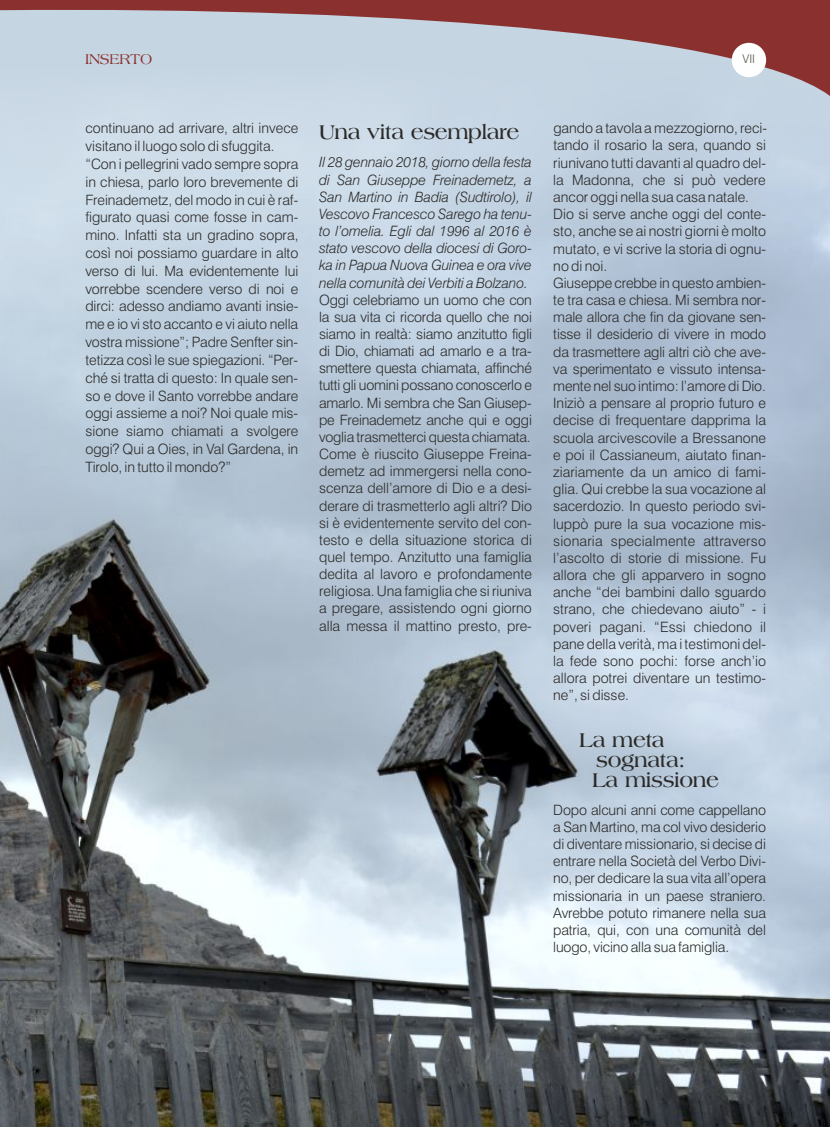
<style>
.page{position:relative;width:830px;height:1127px;background:#fff}
.page>*{position:absolute;margin:0;border:0;box-sizing:border-box;transform-origin:0 0}
.t1{font:700 21px/20px "Americana BT";letter-spacing:-.015em;color:#2b2a29}
.t2{font:15px "Americana BT";letter-spacing:-.015em;color:#8a312f}
.t3{font:300 14.25px/17.2px "Swiss 721 BT";color:#2b2a29}
.t4{font:italic 300 14.25px/17.1px "Swiss 721 BT";letter-spacing:-.01em;color:#2b2a29;text-align:justify}
.t5{font:300 12px "Swiss 721 BT";color:#5b5a50}
</style>
<div class="page">
<img style="left:0;top:109px;width:829px;height:1018px">
<svg style="left:0;top:0;width:829px;height:109px;background:#b7abb4"></svg>
<div style="left:731px;top:43px;width:34px;height:34px;background:#fefefe;border-radius:50%"></div>
<p class="t2" style="left:85px;top:52px;width:69px">INSERTO</p>
<p class="t5" style="left:742px;top:54px;width:14px">VII</p>
<p class="t3" style="left:85px;top:121px;width:214px;line-height:17.9px">continuano ad arrivare, altri invece visitano il luogo solo di sfuggita. “Con i pellegrini vado sempre sopra in chiesa, parlo loro brevemente di Freinademetz, del modo in cui è raf&shy;figurato quasi come fosse in cam&shy;mino. Infatti sta un gradino sopra, così noi possiamo guardare in alto verso di lui. Ma evidentemente lui vorrebbe scendere verso di noi e dirci: adesso andiamo avanti insie&shy;me e io vi sto accanto e vi aiuto nella vostra missione”; Padre Senfter sin&shy;tetizza così le sue spiegazioni. “Per&shy;ché si tratta di questo: In quale sen&shy;so e dove il Santo vorrebbe andare oggi assieme a noi? Noi quale mis&shy;sione siamo chiamati a svolgere oggi? Qui a Oies, in Val Gardena, in Tirolo, in tutto il mondo?”</p>
<h1 class="t1" style="left:319px;top:124px;width:202px">Una vita esemplare</h1>
<p class="t4" style="left:319px;top:155px;width:214px">Il 28 gennaio 2018, giorno della festa di San Giuseppe Freinademetz, a San Martino in Badia (Sudtirolo), il Vescovo Francesco Sarego ha tenu&shy;to l’omelia. Egli dal 1996 al 2016 è stato vescovo della diocesi di Goro&shy;ka in Papua Nuova Guinea e ora vive nella comunità dei Verbiti a Bolzano.</p>
<p class="t3" style="left:319px;top:292px;width:214px;text-align:justify">Oggi celebriamo un uomo che con la sua vita ci ricorda quello che noi siamo in realtà: siamo anzitutto figli di Dio, chiamati ad amarlo e a tra&shy;smettere questa chiamata, affinché tutti gli uomini possano conoscerlo e amarlo. Mi sembra che San Giusep&shy;pe Freinademetz anche qui e oggi voglia trasmetterci questa chiamata.<br>Come è riuscito Giuseppe Freina&shy;demetz ad immergersi nella cono&shy;scenza dell’amore di Dio e a desi&shy;derare di trasmetterlo agli altri? Dio si è evidentemente servito del con&shy;testo e della situazione storica di quel tempo. Anzitutto una famiglia dedita al lavoro e profondamente religiosa. Una famiglia che si riuniva a pregare, assistendo ogni giorno alla messa il mattino presto, pre-</p>
<p class="t3" style="left:553px;top:121px;width:215px">gando a tavola a mezzogiorno, reci&shy;tando il rosario la sera, quando si riunivano tutti davanti al quadro del&shy;la Madonna, che si può vedere ancor oggi nella sua casa natale.<br>Dio si serve anche oggi del conte&shy;sto, anche se ai nostri giorni è molto mutato, e vi scrive la storia di ognu&shy;no di noi.<br>Giuseppe crebbe in questo ambien&shy;te tra casa e chiesa. Mi sembra nor&shy;male allora che fin da giovane sen&shy;tisse il desiderio di vivere in modo da trasmettere agli altri ciò che ave&shy;va sperimentato e vissuto intensa&shy;mente nel suo intimo: l’amore di Dio.<br>Iniziò a pensare al proprio futuro e decise di frequentare dapprima la scuola arcivescovile a Bressanone e poi il Cassianeum, aiutato finan&shy;ziariamente da un amico di fami&shy;glia. Qui crebbe la sua vocazione al sacerdozio. In questo periodo svi&shy;luppò pure la sua vocazione mis&shy;sionaria specialmente attraverso l’ascolto di storie di missione. Fu allora che gli apparvero in sogno anche “dei bambini dallo sguardo strano, che chiedevano aiuto” - i poveri pagani. “Essi chiedono il pane della verità, ma i testimoni del&shy;la fede sono pochi: forse anch’io allora potrei diventare un testimo&shy;ne”, si disse.</p>
<h1 class="t1" style="left:591px;top:731px;width:128px;text-indent:-13px">La meta sognata:<br>La missione</h1>
<p class="t3" style="left:553px;top:802px;width:214px;text-align:justify">Dopo alcuni anni come cappellano a San Martino, ma col vivo desiderio di diventare missionario, si decise di entrare nella Società del Verbo Divi&shy;no, per dedicare la sua vita all’opera missionaria in un paese straniero.<br>Avrebbe potuto rimanere nella sua patria, qui, con una comunità del luogo, vicino alla sua famiglia.</p>
</div>
